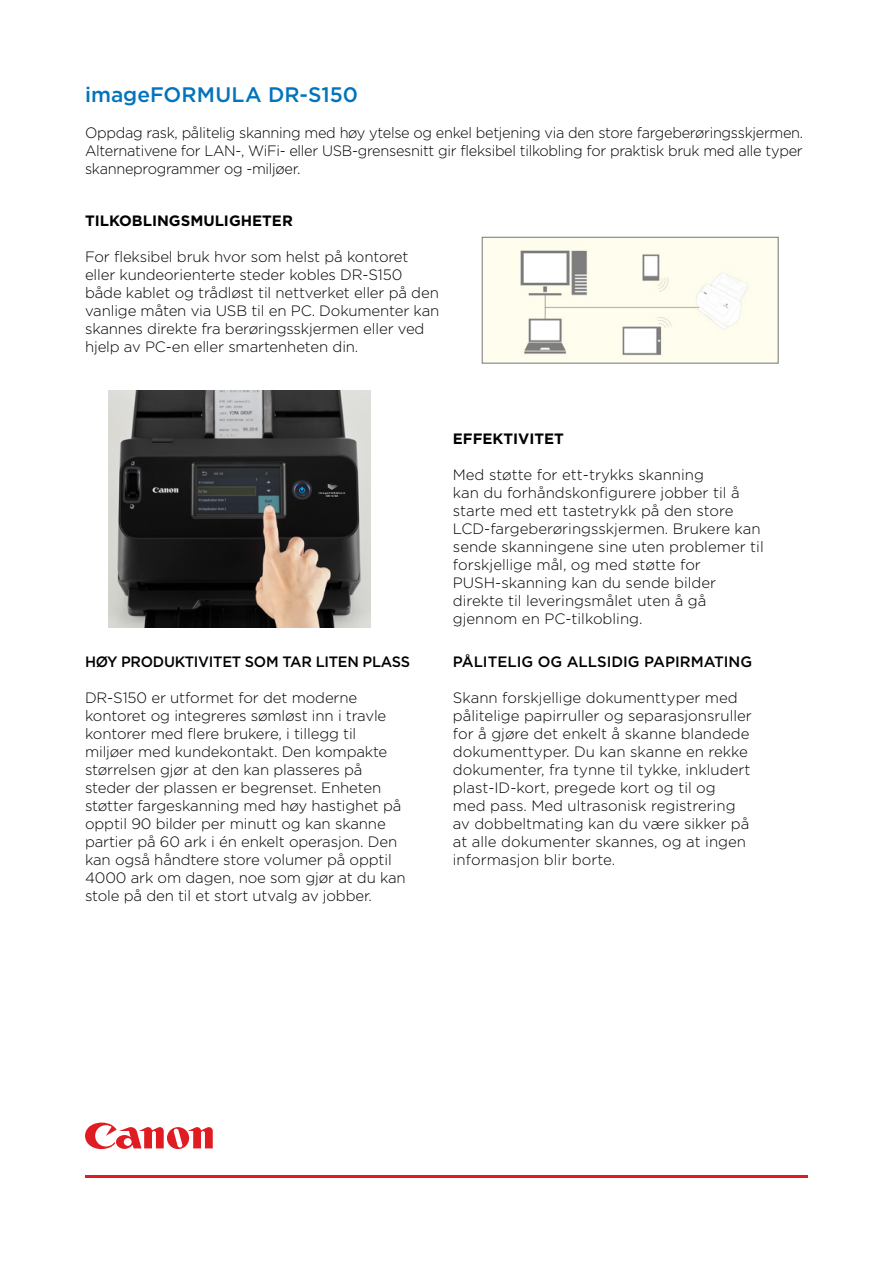
<style>
.page{position:relative;width:893px;height:1263px;background:#fff}
.page>*{position:absolute;margin:0;border:0;box-sizing:border-box;transform-origin:0 0}
.t1{font:500 21px "Gotham";letter-spacing:.005em;color:#0074bc}
.t2{font:300 15px/18px "Gotham";letter-spacing:-.01em;color:#000}
.t3{font:700 15px "Gotham";color:#000}
.t4{font:500 15px "Gotham";letter-spacing:-.02em;color:#000}
.t5{font:500 15px "Gotham";color:#000}
</style>
<div class="page">
<svg style="left:85px;top:1122px;width:128px;height:28px"></svg>
<hr style="left:85px;top:1175px;width:723px;height:3px;background:#e11b22">
<img style="left:108px;top:390px;width:262px;height:237px">
<img style="left:484px;top:239px;width:293px;height:123px">
<div style="left:482px;top:237px;width:297px;height:127px;border:1px solid #7e7e7e"></div>
<h1 class="t1" style="left:85px;top:81px;width:275px">imageFORMULA DR-S150</h1>
<p class="t2" style="left:85px;top:123px;width:720px;text-align:justify">Oppdag rask, pålitelig skanning med høy ytelse og enkel betjening via den store fargeberøringsskjermen.<br>Alternativene for LAN-, WiFi- eller USB-grensesnitt gir fleksibel tilkobling for praktisk bruk med alle typer skanneprogrammer og -miljøer.</p>
<p class="t3" style="left:85px;top:211px;width:209px">TILKOBLINGSMULIGHETER</p>
<p class="t2" style="left:85px;top:247px;width:356px">For fleksibel bruk hvor som helst på kontoret eller kundeorienterte steder kobles DR-S150 både kablet og trådløst til nettverket eller på den vanlige måten via USB til en PC. Dokumenter kan skannes direkte fra berøringsskjermen eller ved hjelp av PC-en eller smartenheten din.</p>
<p class="t4" style="left:85px;top:652px;width:326px">HØY PRODUKTIVITET SOM TAR LITEN PLASS</p>
<p class="t2" style="left:85px;top:688px;width:322px">DR-S150 er utformet for det moderne kontoret og integreres sømløst inn i travle kontorer med flere brukere, i tillegg til miljøer med kundekontakt. Den kompakte størrelsen gjør at den kan plasseres på steder der plassen er begrenset. Enheten støtter fargeskanning med høy hastighet på opptil 90 bilder per minutt og kan skanne partier på 60 ark i én enkelt operasjon. Den kan også håndtere store volumer på opptil 4000 ark om dagen, noe som gjør at du kan stole på den til et stort utvalg av jobber.</p>
<p class="t3" style="left:453px;top:429px;width:113px">EFFEKTIVITET</p>
<p class="t2" style="left:453px;top:466px;width:312px">Med støtte for ett-trykks skanning<br>kan du forhåndskonfigurere jobber til å starte med ett tastetrykk på den store LCD-fargeberøringsskjermen. Brukere kan sende skanningene sine uten problemer til forskjellige mål, og med støtte for PUSH-skanning kan du sende bilder direkte til leveringsmålet uten å gå gjennom en PC-tilkobling.</p>
<p class="t5" style="left:453px;top:652px;width:301px">PÅLITELIG OG ALLSIDIG PAPIRMATING</p>
<p class="t2" style="left:453px;top:688px;width:301px">Skann forskjellige dokumenttyper med pålitelige papirruller og separasjonsruller for å gjøre det enkelt å skanne blandede dokumenttyper. Du kan skanne en rekke dokumenter, fra tynne til tykke, inkludert plast-ID-kort, pregede kort og til og med pass. Med ultrasonisk registrering av dobbeltmating kan du være sikker på at alle dokumenter skannes, og at ingen informasjon blir borte.</p>
</div>
